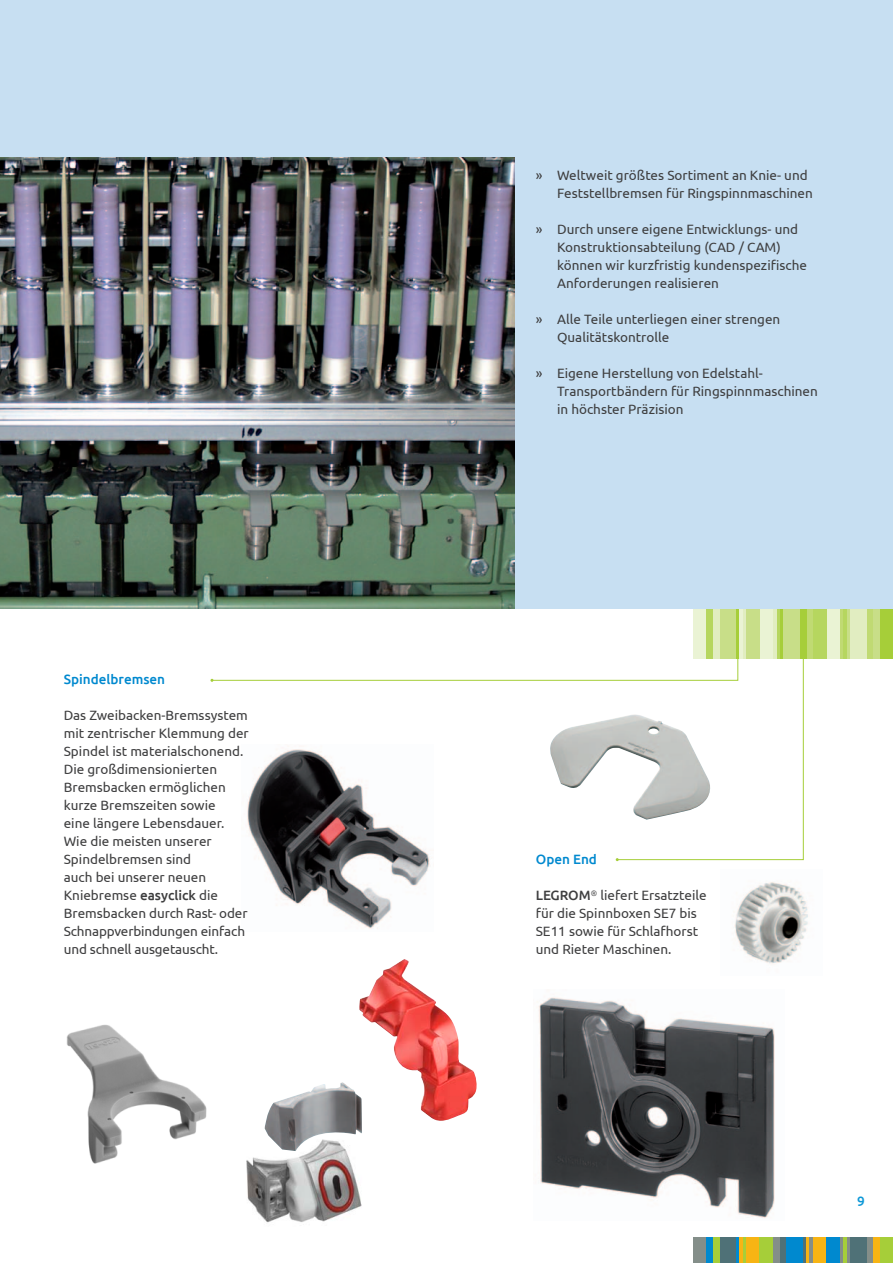
<style>
.page{position:relative;width:893px;height:1263px;background:#fff}
.page>*{position:absolute;margin:0;border:0;box-sizing:border-box;transform-origin:0 0}
.t1{font:13.5px/18px "Ubuntu";color:#3e3e3f}
.t2{font:500 13.5px "Ubuntu";color:#0089cf}
.t3{font:500 13.5px "Ubuntu";color:#0e98d7}
.s1{font-weight:500}
</style>
<div class="page">
<div style="left:693px;top:1237px;width:13px;height:26px;background:#848e89"></div>
<div style="left:706px;top:1237px;width:7px;height:26px;background:#0089cf"></div>
<div style="left:713px;top:1237px;width:7px;height:26px;background:#a6ce39"></div>
<div style="left:720px;top:1237px;width:16px;height:26px;background:#4f7177"></div>
<svg style="left:736px;top:1237px;width:4px;height:26px"></svg>
<hr style="left:740px;top:1237px;width:3px;height:26px;background:#f7b414">
<hr style="left:743px;top:1237px;width:3px;height:26px;background:#a6ce39">
<div style="left:746px;top:1237px;width:14px;height:26px;background:#f7b414"></div>
<div style="left:760px;top:1237px;width:13px;height:26px;background:#a6ce39"></div>
<div style="left:773px;top:1237px;width:7px;height:26px;background:#848e89"></div>
<div style="left:780px;top:1237px;width:6px;height:26px;background:#4f7177"></div>
<div style="left:786px;top:1237px;width:17px;height:26px;background:#0089cf"></div>
<hr style="left:803px;top:1237px;width:3px;height:26px;background:#4f7177">
<svg style="left:806px;top:1237px;width:4px;height:26px"></svg>
<hr style="left:810px;top:1237px;width:3px;height:26px;background:#848e89">
<div style="left:813px;top:1237px;width:13px;height:26px;background:#f7b414"></div>
<div style="left:880px;top:1237px;width:13px;height:26px;background:#a6ce39"></div>
<div style="left:873px;top:1237px;width:7px;height:26px;background:#f7b414"></div>
<div style="left:866px;top:1237px;width:7px;height:26px;background:#848e89"></div>
<div style="left:850px;top:1237px;width:16px;height:26px;background:#4f7177"></div>
<svg style="left:846px;top:1237px;width:4px;height:26px"></svg>
<hr style="left:843px;top:1237px;width:3px;height:26px;background:#a6ce39">
<hr style="left:840px;top:1237px;width:3px;height:26px;background:#848e89">
<div style="left:826px;top:1237px;width:14px;height:26px;background:#0089cf"></div>
<img style="left:264px;top:861px;width:166px;height:68px">
<div style="left:880px;top:597px;width:13px;height:62px;background:#a6ce39"></div>
<div style="left:873px;top:597px;width:7px;height:62px;background:#c8de88"></div>
<div style="left:866px;top:597px;width:7px;height:62px;background:#c0da73"></div>
<div style="left:850px;top:597px;width:16px;height:62px;background:#e1edc1"></div>
<svg style="left:846px;top:608px;width:4px;height:51px"></svg>
<hr style="left:843px;top:597px;width:3px;height:62px;background:#b6d65f">
<hr style="left:840px;top:597px;width:3px;height:62px;background:#c0da73">
<div style="left:826px;top:597px;width:14px;height:62px;background:#eaf3d4"></div>
<div style="left:813px;top:597px;width:13px;height:62px;background:#b6d65f"></div>
<div style="left:806px;top:597px;width:7px;height:62px;background:#c0da73"></div>
<div style="left:800px;top:597px;width:6px;height:62px;background:#a6ce39"></div>
<div style="left:783px;top:597px;width:17px;height:62px;background:#c8de88"></div>
<hr style="left:780px;top:597px;width:3px;height:62px;background:#a6ce39">
<svg style="left:776px;top:608px;width:4px;height:37px"></svg>
<hr style="left:773px;top:597px;width:3px;height:62px;background:#e1edc1">
<div style="left:760px;top:597px;width:13px;height:62px;background:#eaf3d4"></div>
<div style="left:693px;top:597px;width:13px;height:62px;background:#eaf3d4"></div>
<div style="left:706px;top:597px;width:7px;height:62px;background:#b6d65f"></div>
<div style="left:713px;top:597px;width:7px;height:62px;background:#e1edc1"></div>
<div style="left:720px;top:597px;width:16px;height:62px;background:#c8de88"></div>
<svg style="left:736px;top:608px;width:4px;height:37px"></svg>
<hr style="left:740px;top:597px;width:3px;height:62px;background:#eaf3d4">
<hr style="left:743px;top:597px;width:3px;height:62px;background:#e1edc1">
<div style="left:746px;top:597px;width:14px;height:62px;background:#c8de88"></div>
<div style="left:0;top:0;width:893px;height:608px;background:#c7dff2"></div>
<img style="left:538px;top:997px;width:237px;height:221px">
<img style="left:734px;top:882px;width:74px;height:82px">
<img style="left:0;top:157px;width:514px;height:451px">
<img style="left:246px;top:1128px;width:116px;height:95px">
<svg style="left:210px;top:645px;width:594px;height:216px"></svg>
<img style="left:359px;top:959px;width:118px;height:162px">
<img style="left:265px;top:1082px;width:97px;height:69px">
<img style="left:66px;top:1024px;width:141px;height:140px">
<p class="t2" style="left:64px;top:671px;width:103px">Spindelbremsen</p>
<p class="t1" style="left:64px;top:706px;width:187px">Das Zweibacken-Bremssystem mit zentrischer Klemmung der<br>Spindel ist materialschonend.<br>Die großdimensionierten<br>Bremsbacken ermöglichen kurze Bremszeiten sowie<br>eine längere Lebensdauer.<br>Wie die meisten unserer<br>Spindelbremsen sind<br>auch bei unserer neuen<br>Kniebremse <span class="s1">easyclick</span> die<br>Bremsbacken durch Rast- oder<br>Schnappverbindungen einfach und schnell ausgetauscht.</p>
<p class="t1" style="left:557px;top:166px;width:257px;text-indent:-21px">» Weltweit größtes Sortiment an Knie- und<br>Feststellbremsen für Ringspinnmaschinen</p>
<p class="t1" style="left:557px;top:220px;width:251px;text-indent:-21px">» Durch unsere eigene Entwicklungs- und Konstruktionsabteilung (CAD / CAM) können wir kurzfristig kundenspezifische Anforderungen realisieren</p>
<p class="t1" style="left:557px;top:310px;width:225px;text-indent:-21px">» Alle Teile unterliegen einer strengen<br>Qualitätskontrolle</p>
<p class="t1" style="left:557px;top:364px;width:262px;text-indent:-21px">» Eigene Herstellung von Edelstahl-<br>Transportbändern für Ringspinnmaschinen in höchster Präzision</p>
<p class="t2" style="left:536px;top:851px;width:63px">Open End</p>
<p class="t1" style="left:536px;top:886px;width:172px"><span class="s1">LEGROM</span><sup>®</sup> liefert Ersatzteile für die Spinnboxen SE7 bis<br>SE11 sowie für Schlafhorst und Rieter Maschinen.</p>
<p class="t3" style="left:857px;top:1193px;width:9px">9</p>
</div>
